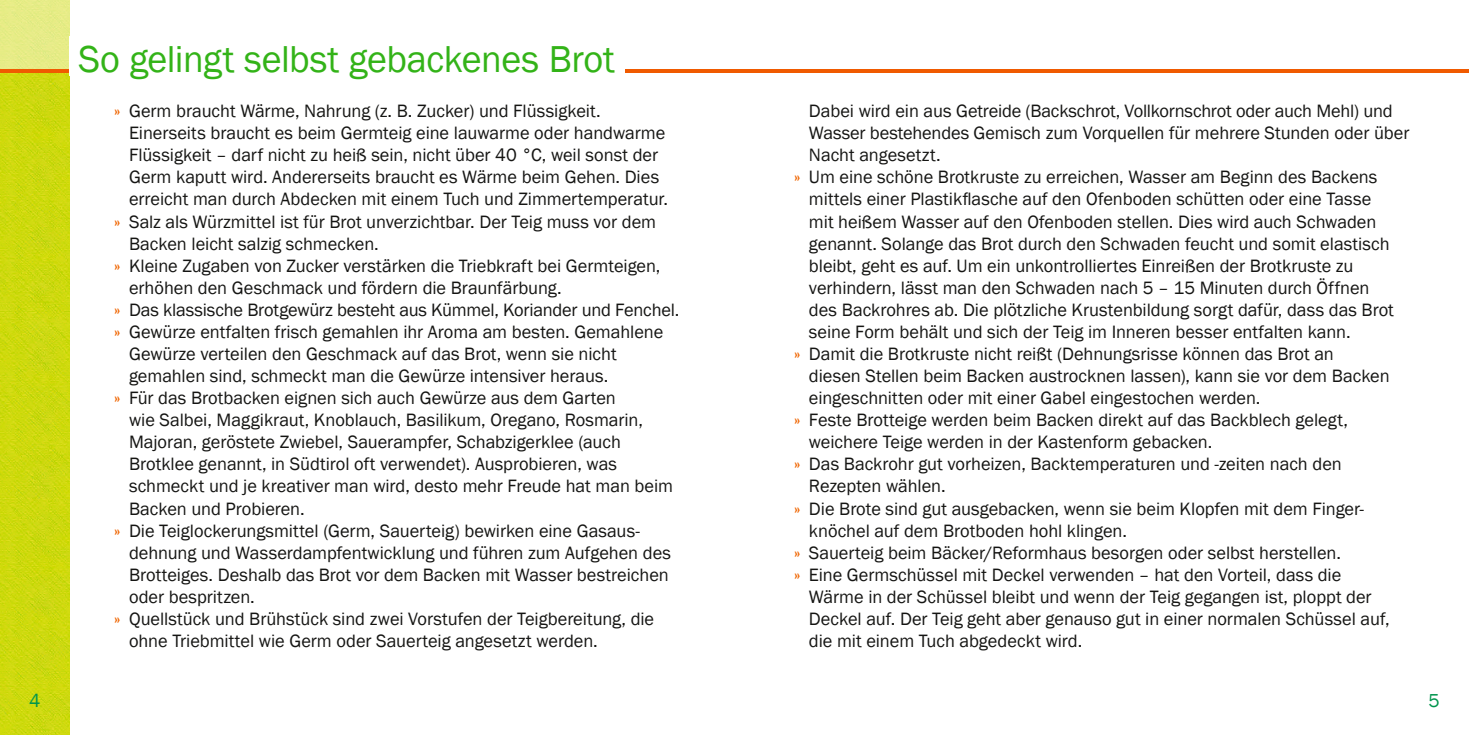
<style>
.page{position:relative;width:1469px;height:735px;background:#fff}
.page>*{position:absolute;margin:0;border:0;box-sizing:border-box;transform-origin:0 0}
.Abschnittsüberschrift{font:38.5px "Franklin Gothic";letter-spacing:-.01em;color:#33b318}
.t1{font:19.25px "Franklin Gothic";color:#00954d}
.Tipps{font:18.38px/22.1px "Franklin Gothic";letter-spacing:-.005em;color:#151513}
.s1{font-weight:600;color:#f06500}
</style>
<div class="page">
<img style="left:0;top:0;width:69px;height:734px">
<hr style="left:0;top:69px;width:734px;height:4px;background:#f05a00">
<hr style="left:734px;top:69px;width:734px;height:4px;background:#f05a00">
<div style="left:69px;top:36px;width:556px;height:40px;background:#fff"></div>
<p class="t1" style="left:29px;top:688px;width:13px">4</p>
<p class="Abschnittsüberschrift" style="left:78px;top:35px;width:538px">So gelingt selbst gebackenes Brot</p>
<p class="Tipps" style="left:129px;top:100px;width:540px;text-indent:-15px"><span class="s1">»</span> Germ braucht Wärme, Nahrung (z. B. Zucker) und Flüssigkeit.<br>Einerseits braucht es beim Germteig eine lauwarme oder handwarme Flüssigkeit – darf nicht zu heiß sein, nicht über 40 °C, weil sonst der Germ kaputt wird. Andererseits braucht es Wärme beim Gehen. Dies erreicht man durch Abdecken mit einem Tuch und Zimmertemperatur.</p>
<p class="Tipps" style="left:129px;top:211px;width:528px;text-indent:-15px"><span class="s1">»</span> Salz als Würzmittel ist für Brot unverzichtbar. Der Teig muss vor dem<br>Backen leicht salzig schmecken.</p>
<p class="Tipps" style="left:129px;top:255px;width:533px;text-indent:-15px"><span class="s1">»</span> Kleine Zugaben von Zucker verstärken die Triebkraft bei Germteigen, erhöhen den Geschmack und fördern die Braunfärbung.</p>
<p class="Tipps" style="left:114px;top:299px;width:566px"><span class="s1">»</span> Das klassische Brotgewürz besteht aus Kümmel, Koriander und Fenchel.</p>
<p class="Tipps" style="left:129px;top:321px;width:536px;text-indent:-15px"><span class="s1">»</span> Gewürze entfalten frisch gemahlen ihr Aroma am besten. Gemahlene<br>Gewürze verteilen den Geschmack auf das Brot, wenn sie nicht gemahlen sind, schmeckt man die Gewürze intensiver heraus.</p>
<p class="Tipps" style="left:129px;top:387px;width:545px;text-indent:-15px"><span class="s1">»</span> Für das Brotbacken eignen sich auch Gewürze aus dem Garten<br>wie Salbei, Maggikraut, Knoblauch, Basilikum, Oregano, Rosmarin, Majoran, geröstete Zwiebel, Sauerampfer, Schabzigerklee (auch Brotklee genannt, in Südtirol oft verwendet). Ausprobieren, was schmeckt und je kreativer man wird, desto mehr Freude hat man beim Backen und Probieren.</p>
<p class="Tipps" style="left:129px;top:519px;width:543px;text-indent:-15px"><span class="s1">»</span> Die Teiglockerungsmittel (Germ, Sauerteig) bewirken eine Gasaus&shy;dehnung und Wasserdampfentwicklung und führen zum Aufgehen des Brotteiges. Deshalb das Brot vor dem Backen mit Wasser bestreichen oder bespritzen.</p>
<p class="Tipps" style="left:129px;top:607px;width:526px;text-indent:-15px"><span class="s1">»</span> Quellstück und Brühstück sind zwei Vorstufen der Teigbereitung, die ohne Triebmittel wie Germ oder Sauerteig angesetzt werden.</p>
<p class="Tipps" style="left:809px;top:100px;width:602px">Dabei wird ein aus Getreide (Backschrot, Vollkornschrot oder auch Mehl) und<br>Wasser bestehendes Gemisch zum Vorquellen für mehrere Stunden oder über<br>Nacht angesetzt.</p>
<p class="Tipps" style="left:809px;top:166px;width:586px;text-indent:-15px"><span class="s1">»</span> Um eine schöne Brotkruste zu erreichen, Wasser am Beginn des Backens mittels einer Plastikflasche auf den Ofenboden schütten oder eine Tasse mit heißem Wasser auf den Ofenboden stellen. Dies wird auch Schwaden genannt. Solange das Brot durch den Schwaden feucht und somit elastisch bleibt, geht es auf. Um ein unkontrolliertes Einreißen der Brotkruste zu verhindern, lässt man den Schwaden nach 5 – 15 Minuten durch Öffnen des Backrohres ab. Die plötzliche Krustenbildung sorgt dafür, dass das Brot seine Form behält und sich der Teig im Inneren besser entfalten kann.</p>
<p class="Tipps" style="left:809px;top:343px;width:582px;text-indent:-15px"><span class="s1">»</span> Damit die Brotkruste nicht reißt (Dehnungsrisse können das Brot an diesen Stellen beim Backen austrocknen lassen), kann sie vor dem Backen eingeschnitten oder mit einer Gabel eingestochen werden.</p>
<p class="Tipps" style="left:809px;top:409px;width:540px;text-indent:-15px"><span class="s1">»</span> Feste Brotteige werden beim Backen direkt auf das Backblech gelegt, weichere Teige werden in der Kastenform gebacken.</p>
<p class="Tipps" style="left:809px;top:453px;width:534px;text-indent:-15px"><span class="s1">»</span> Das Backrohr gut vorheizen, Backtemperaturen und -zeiten nach den<br>Rezepten wählen.</p>
<p class="Tipps" style="left:809px;top:497px;width:557px;text-indent:-15px"><span class="s1">»</span> Die Brote sind gut ausgebacken, wenn sie beim Klopfen mit dem Finger&shy;knöchel auf dem Brotboden hohl klingen.</p>
<p class="Tipps" style="left:794px;top:541px;width:548px"><span class="s1">»</span> Sauerteig beim Bäcker/Reformhaus besorgen oder selbst herstellen.</p>
<p class="Tipps" style="left:809px;top:563px;width:582px;text-indent:-15px"><span class="s1">»</span> Eine Germschüssel mit Deckel verwenden – hat den Vorteil, dass die Wärme in der Schüssel bleibt und wenn der Teig gegangen ist, ploppt der Deckel auf. Der Teig geht aber genauso gut in einer normalen Schüssel auf, die mit einem Tuch abgedeckt wird.</p>
<p class="t1" style="left:1428px;top:688px;width:13px">5</p>
</div>
